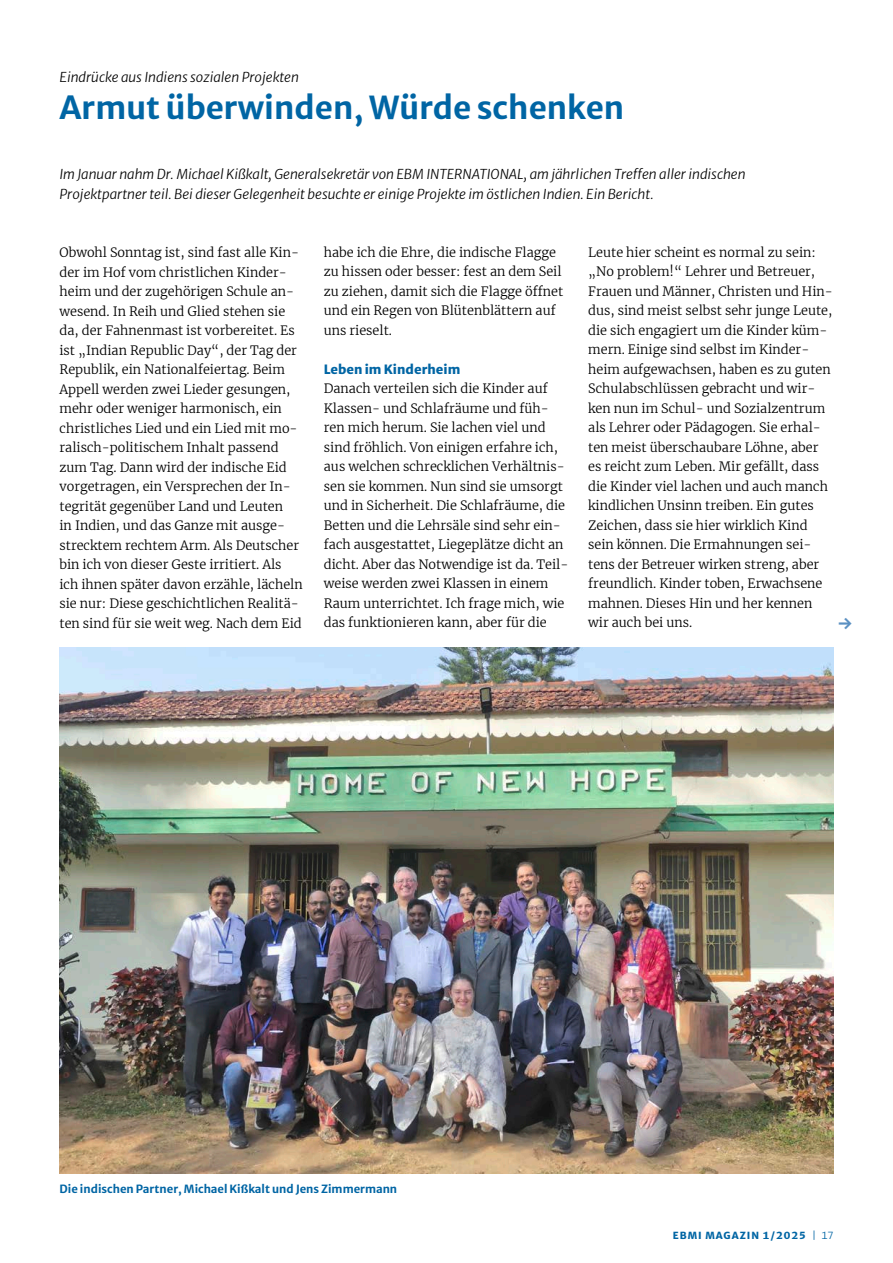
<style>
.page{position:relative;width:893px;height:1263px;background:#fff}
.page>*{position:absolute;margin:0;border:0;box-sizing:border-box;transform-origin:0 0}
.t1{font:700 31.5px "Merriweather Sans";color:#0065a4}
.t2{font:900 19.5px "Merriweather";color:#5a90c2}
.t3{font:italic 300 13.5px/19.5px "Merriweather Sans";color:#000}
.t4{font:300 12.75px/19.5px "Merriweather";color:#000}
.t5{font:800 12.75px "Merriweather Sans";color:#0065a4}
.t6{font:700 11.25px "Merriweather Sans";color:#0065a4}
.t7{font:800 9.75px "Merriweather Sans";letter-spacing:.1em;color:#0065a4}
.s1{font-weight:300}
</style>
<div class="page">
<img style="left:60px;top:647px;width:773px;height:527px">
<p class="t3" style="left:60px;top:66px;width:241px">Eindrücke aus Indiens sozialen Projekten</p>
<h1 class="t1" style="left:60px;top:80px;width:566px">Armut überwinden, Würde schenken</h1>
<p class="t3" style="left:60px;top:163px;width:688px">Im Januar nahm Dr. Michael Kißkalt, Generalsekretär von EBM INTERNATIONAL, am jährlichen Treffen aller indischen<br>Projektpartner teil. Bei dieser Gelegenheit besuchte er einige Projekte im östlichen Indien. Ein Bericht.</p>
<p class="t4" style="left:60px;top:242px;width:245px">Obwohl Sonntag ist, sind fast alle Kin&shy;der im Hof vom christlichen Kinder&shy;heim und der zugehörigen Schule an&shy;wesend. In Reih und Glied stehen sie da, der Fahnenmast ist vorbereitet. Es ist „Indian Republic Day“, der Tag der Republik, ein Nationalfeiertag. Beim Appell werden zwei Lieder gesungen, mehr oder weniger harmonisch, ein christliches Lied und ein Lied mit mo&shy;ralisch-politischem Inhalt passend zum Tag. Dann wird der indische Eid vorgetragen, ein Versprechen der In&shy;tegrität gegenüber Land und Leuten<br>in Indien, und das Ganze mit ausge&shy;strecktem rechtem Arm. Als Deutscher bin ich von dieser Geste irritiert. Als ich ihnen später davon erzähle, lächeln sie nur: Diese geschichtlichen Realitä&shy;ten sind für sie weit weg. Nach dem Eid</p>
<p class="t4" style="left:324px;top:242px;width:241px">habe ich die Ehre, die indische Flagge zu hissen oder besser: fest an dem Seil zu ziehen, damit sich die Flagge öffnet und ein Regen von Blütenblättern auf uns rieselt.</p>
<p class="t5" style="left:324px;top:358px;width:138px">Leben im Kinderheim</p>
<p class="t4" style="left:324px;top:379px;width:246px">Danach verteilen sich die Kinder auf Klassen- und Schlafräume und füh&shy;ren mich herum. Sie lachen viel und sind fröhlich. Von einigen erfahre ich, aus welchen schrecklichen Verhältnis&shy;sen sie kommen. Nun sind sie umsorgt und in Sicherheit. Die Schlafräume, die Betten und die Lehrsäle sind sehr ein&shy;fach ausgestattet, Liegeplätze dicht an dicht. Aber das Notwendige ist da. Teil&shy;weise werden zwei Klassen in einem Raum unterrichtet. Ich frage mich, wie das funktionieren kann, aber für die</p>
<p class="t4" style="left:588px;top:242px;width:246px">Leute hier scheint es normal zu sein: „No problem!“ Lehrer und Betreuer, Frauen und Männer, Christen und Hin&shy;dus, sind meist selbst sehr junge Leute, die sich engagiert um die Kinder küm&shy;mern. Einige sind selbst im Kinder&shy;heim aufgewachsen, haben es zu guten Schulabschlüssen gebracht und wir&shy;ken nun im Schul- und Sozialzentrum als Lehrer oder Pädagogen. Sie erhal&shy;ten meist überschaubare Löhne, aber es reicht zum Leben. Mir gefällt, dass die Kinder viel lachen und auch manch kindlichen Unsinn treiben. Ein gutes Zeichen, dass sie hier wirklich Kind sein können. Die Ermahnungen sei&shy;tens der Betreuer wirken streng, aber freundlich. Kinder toben, Erwachsene mahnen. Dieses Hin und her kennen wir auch bei uns.</p>
<h2 class="t2" style="left:838px;top:610px;width:16px">→</h2>
<p class="t6" style="left:60px;top:1179px;width:339px">Die indischen Partner, Michael Kißkalt und Jens Zimmermann</p>
<p class="t7" style="left:673px;top:1227px;width:162px">EBMI MAGAZIN 1/2025 <span class="s1">| 17</span></p>
</div>
